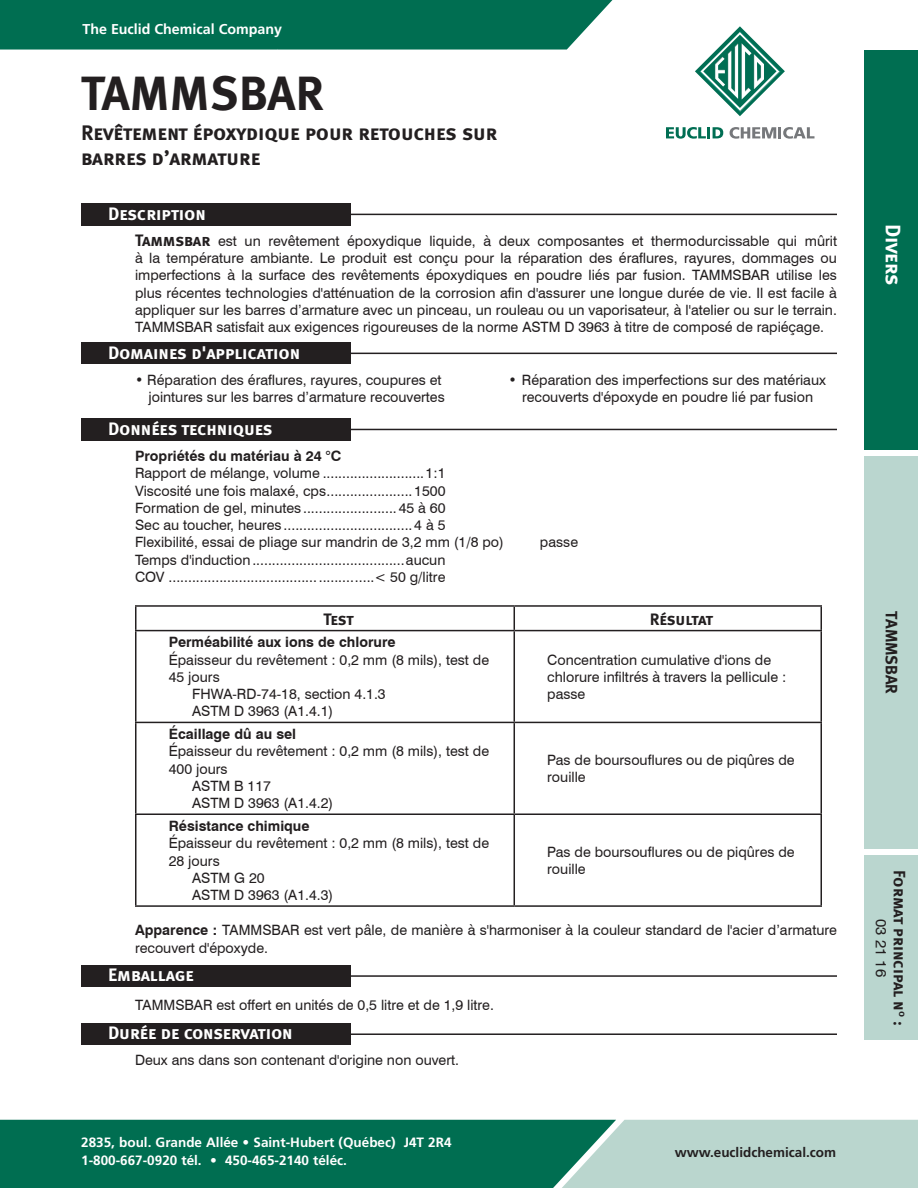
<style>
.page{position:relative;width:918px;height:1188px;background:#fff}
.page>*{position:absolute;margin:0;border:0;box-sizing:border-box;transform-origin:0 0}
.Heading_1{font:48px "Meta Bold Caps";color:#231f20}
.Heading_2{font:21px "Meta Bold Caps";color:#231f20}
.Heading_1-2{font:21px "Meta Bold Caps";letter-spacing:-.005em;color:#fff}
.SubHeading{font:18px "Meta Bold Caps";letter-spacing:-.005em;color:#fff}
.Side_Bar_Heading{font:16.5px "Meta Bold Caps";letter-spacing:-.005em;color:#231f20}
.Body_Copy{font:16.5px "Meta Bold Caps";letter-spacing:-.01em;color:#231f20}
.Side_Bar_Heading-2{font:700 16.5px "Meta";letter-spacing:-.005em;color:#231f20}
.Side_Bar_Heading-3{font:15px "Swiss 721 BT";color:#231f20}
.Body_Copy-2{font:14.25px/17.2px "Swiss 721 BT";color:#231f20;text-align:justify}
.Technical_Tabs{font:14.25px/17.2px "Swiss 721 BT";color:#231f20}
.Leader_List{font:14.25px "Swiss 721 BT";color:#231f20}
.Bullet_Copy{font:14.25px/17.2px "Swiss 721 BT";color:#231f20;text-align:right}
.Technical_Tabs-2{font:700 14.25px "Swiss 721 BT";color:#231f20}
.t1{font:700 14.25px "Frutiger LT Std";color:#fff}
.t2{font:700 13.5px "Frutiger LT Std";color:#fff}
.t3{font:700 13.5px "Frutiger LT Std";color:#231f20}
.s1{font-family:"Meta Bold Caps";font-size:16.5px}
.s2{font-weight:700}
</style>
<div class="page">
<div style="left:864px;top:855px;width:54px;height:185px;background:#bad6cf"></div>
<div style="left:864px;top:457px;width:54px;height:392px;background:#bad6cf"></div>
<div style="left:864px;top:51px;width:54px;height:399px;background:#006e51"></div>
<svg style="left:695px;top:26px;width:90px;height:90px"></svg>
<svg style="left:666px;top:127px;width:57px;height:12px"></svg>
<svg style="left:730px;top:127px;width:84px;height:12px"></svg>
<div style="left:0;top:0;width:612px;height:50px;background:#006e51"></div>
<svg style="left:0;top:1120px;width:918px;height:68px;background:#43947e"></svg>
<div style="left:81px;top:203px;width:270px;height:23px;background:#231f20"></div>
<hr style="left:340px;top:214px;width:497px;height:1px;background:#231f20">
<div style="left:81px;top:343px;width:270px;height:21px;background:#231f20"></div>
<hr style="left:340px;top:353px;width:497px;height:1px;background:#231f20">
<div style="left:81px;top:418px;width:270px;height:23px;background:#231f20"></div>
<hr style="left:340px;top:429px;width:497px;height:1px;background:#231f20">
<hr style="left:135px;top:605px;width:379px;height:2px;background:#231f20">
<svg style="left:135px;top:607px;width:1px;height:23px"></svg>
<hr style="left:514px;top:605px;width:308px;height:2px;background:#231f20">
<svg style="left:514px;top:607px;width:1px;height:23px"></svg>
<svg style="left:821px;top:607px;width:1px;height:23px"></svg>
<hr style="left:135px;top:630px;width:379px;height:1px;background:#231f20">
<hr style="left:135px;top:631px;width:1px;height:91px;background:#231f20">
<hr style="left:514px;top:630px;width:308px;height:1px;background:#231f20">
<hr style="left:514px;top:631px;width:1px;height:91px;background:#231f20">
<hr style="left:821px;top:631px;width:1px;height:91px;background:#231f20">
<hr style="left:135px;top:722px;width:379px;height:1px;background:#231f20">
<hr style="left:135px;top:723px;width:1px;height:90px;background:#231f20">
<hr style="left:514px;top:722px;width:308px;height:1px;background:#231f20">
<hr style="left:514px;top:723px;width:1px;height:90px;background:#231f20">
<hr style="left:821px;top:723px;width:1px;height:90px;background:#231f20">
<hr style="left:135px;top:813px;width:379px;height:2px;background:#231f20">
<hr style="left:135px;top:815px;width:1px;height:90px;background:#231f20">
<hr style="left:514px;top:813px;width:308px;height:2px;background:#231f20">
<hr style="left:514px;top:815px;width:1px;height:90px;background:#231f20">
<hr style="left:821px;top:815px;width:1px;height:90px;background:#231f20">
<hr style="left:135px;top:905px;width:379px;height:2px;background:#231f20">
<hr style="left:514px;top:905px;width:308px;height:2px;background:#231f20">
<div style="left:81px;top:965px;width:270px;height:22px;background:#231f20"></div>
<hr style="left:340px;top:975px;width:497px;height:2px;background:#231f20">
<div style="left:81px;top:1023px;width:270px;height:22px;background:#231f20"></div>
<hr style="left:340px;top:1033px;width:497px;height:2px;background:#231f20">
<p class="t1" style="left:82px;top:21px;width:201px">The Euclid Chemical Company</p>
<p class="Heading_1" style="left:81px;top:65px;width:245px">TAMMSBAR</p>
<p class="Heading_2" style="left:81px;top:120px;width:418px">Revêtement époxydique pour retouches sur</p>
<p class="Heading_2" style="left:81px;top:145px;width:181px">barres d’armature</p>
<p class="SubHeading" style="left:108px;top:203px;width:99px">Description</p>
<p class="Body_Copy-2" style="left:135px;top:232px;width:704px"><span class="s1">Tammsbar</span> est un revêtement époxydique liquide, à deux composantes et thermodurcissable qui mûrit à la température ambiante. Le produit est conçu pour la réparation des éraflures, rayures, dommages ou imperfections à la surface des revêtements époxydiques en poudre liés par fusion. TAMMSBAR utilise les plus récentes technologies d'atténuation de la corrosion afin d'assurer une longue durée de vie. Il est facile à appliquer sur les barres d’armature avec un pinceau, un rouleau ou un vaporisateur, à l'atelier ou sur le terrain.<br>TAMMSBAR satisfait aux exigences rigoureuses de la norme ASTM D 3963 à titre de composé de rapiéçage.</p>
<p class="SubHeading" style="left:108px;top:342px;width:194px">Domaines d'application</p>
<p class="Bullet_Copy" style="left:135px;top:371px;width:311px">• Réparation des éraflures, rayures, coupures et jointures sur les barres d’armature recouvertes</p>
<p class="Bullet_Copy" style="left:509px;top:371px;width:319px;text-align:center">• Réparation des imperfections sur des matériaux recouverts d'époxyde en poudre lié par fusion</p>
<p class="SubHeading" style="left:108px;top:418px;width:166px">Données techniques</p>
<p class="Technical_Tabs-2" style="left:135px;top:448px;width:208px">Propriétés du matériau à 24 °C</p>
<p class="Leader_List" style="left:135px;top:465px;width:312px">Rapport de mélange, volume ..........................1:1</p>
<p class="Leader_List" style="left:135px;top:482px;width:312px">Viscosité une fois malaxé, cps......................1500</p>
<p class="Leader_List" style="left:135px;top:499px;width:312px">Formation de gel, minutes ........................45 à 60</p>
<p class="Leader_List" style="left:135px;top:517px;width:312px">Sec au toucher, heures .................................4 à 5</p>
<p class="Leader_List" style="left:135px;top:534px;width:370px">Flexibilité, essai de pliage sur mandrin de 3,2 mm (1/8 po)</p>
<p class="Leader_List" style="left:540px;top:534px;width:40px">passe</p>
<p class="Leader_List" style="left:135px;top:551px;width:312px">Temps d'induction.......................................aucun</p>
<p class="Leader_List" style="left:135px;top:568px;width:312px">COV ....................................................&lt; 50 g/litre</p>
<p class="Body_Copy" style="left:323px;top:609px;width:32px">Test</p>
<p class="Body_Copy" style="left:650px;top:609px;width:65px">Résultat</p>
<p class="Technical_Tabs-2" style="left:169px;top:634px;width:228px">Perméabilité aux ions de chlorure</p>
<p class="Technical_Tabs" style="left:169px;top:651px;width:322px">Épaisseur du revêtement : 0,2 mm (8 mils), test de<br>45 jours</p>
<p class="Technical_Tabs" style="left:192px;top:685px;width:195px">FHWA-RD-74-18, section 4.1.3</p>
<p class="Technical_Tabs" style="left:192px;top:703px;width:143px">ASTM D 3963 (A1.4.1)</p>
<p class="Technical_Tabs" style="left:547px;top:651px;width:241px">Concentration cumulative d'ions de chlorure infiltrés à travers la pellicule : passe</p>
<p class="Technical_Tabs-2" style="left:169px;top:726px;width:129px">Écaillage dû au sel</p>
<p class="Technical_Tabs" style="left:169px;top:743px;width:322px">Épaisseur du revêtement : 0,2 mm (8 mils), test de<br>400 jours</p>
<p class="Technical_Tabs" style="left:192px;top:777px;width:80px">ASTM B 117</p>
<p class="Technical_Tabs" style="left:192px;top:794px;width:143px">ASTM D 3963 (A1.4.2)</p>
<p class="Technical_Tabs-2" style="left:169px;top:817px;width:142px">Résistance chimique</p>
<p class="Technical_Tabs" style="left:169px;top:835px;width:322px">Épaisseur du revêtement : 0,2 mm (8 mils), test de<br>28 jours</p>
<p class="Technical_Tabs" style="left:192px;top:869px;width:74px">ASTM G 20</p>
<p class="Technical_Tabs" style="left:192px;top:886px;width:143px">ASTM D 3963 (A1.4.3)</p>
<p class="Technical_Tabs" style="left:547px;top:751px;width:249px">Pas de boursouflures ou de piqûres de rouille</p>
<p class="Technical_Tabs" style="left:547px;top:843px;width:249px">Pas de boursouflures ou de piqûres de rouille</p>
<p class="Technical_Tabs" style="left:135px;top:922px;width:704px"><span class="s2">Apparence :</span> TAMMSBAR est vert pâle, de manière à s'harmoniser à la couleur standard de l'acier d’armature recouvert d'époxyde.</p>
<p class="SubHeading" style="left:108px;top:964px;width:87px">Emballage</p>
<p class="Body_Copy-2" style="left:135px;top:996px;width:360px">TAMMSBAR est offert en unités de 0,5 litre et de 1,9 litre.</p>
<p class="SubHeading" style="left:108px;top:1023px;width:186px">Durée de conservation</p>
<p class="Body_Copy-2" style="left:135px;top:1052px;width:326px">Deux ans dans son contenant d'origine non ouvert.</p>
<p class="t2" style="left:81px;top:1134px;width:372px">2835, boul. Grande Allée • Saint-Hubert (Québec) J4T 2R4</p>
<p class="t2" style="left:81px;top:1152px;width:267px">1-800-667-0920 tél. • 450-465-2140 téléc.</p>
<p class="t3" style="left:675px;top:1144px;width:163px">www.euclidchemical.com</p>
<p class="Heading_1-2" style="left:906px;top:224px;width:63px;rotate:90deg">Divers</p>
<p class="Side_Bar_Heading-2" style="left:901px;top:611px;width:84px;rotate:90deg">TAMMSBAR</p>
<p class="Side_Bar_Heading" style="left:909px;top:870px;width:157px;rotate:90deg">Format principal n<sup>o</sup> :</p>
<p class="Side_Bar_Heading-3" style="left:890px;top:919px;width:59px;rotate:90deg">03 21 16</p>
</div>
